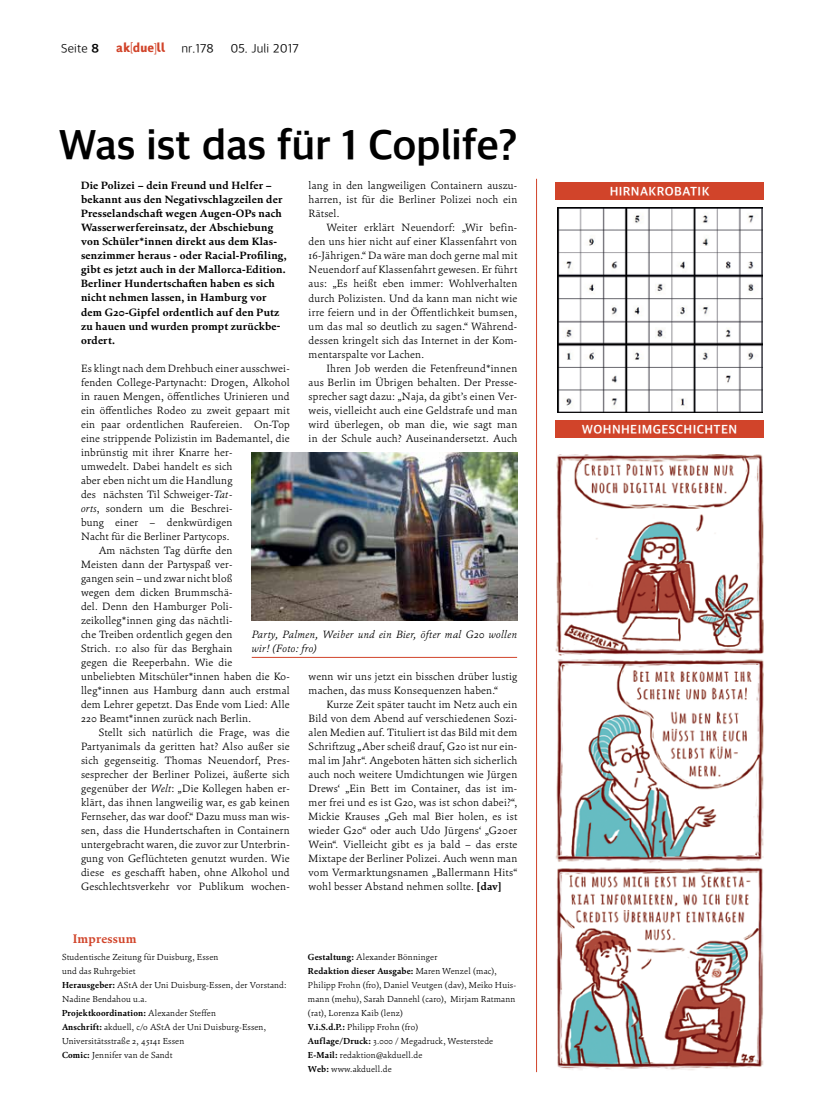
<style>
.page{position:relative;width:826px;height:1110px;background:#fff}
.page>*{position:absolute;margin:0;border:0;box-sizing:border-box;transform-origin:0 0}
.t1{font:700 42.5px "Akduell Apple SD Gothic Neo";letter-spacing:-.01em;color:#000}
.t2{font:700 12.5px "Akduell Apple SD Gothic Neo";letter-spacing:.03em;color:#fff}
.t3{font:300 12.5px "Akduell Apple SD Gothic Neo";letter-spacing:.01em;color:#000}
.t4{font:12.5px "Akduell 03";letter-spacing:.02em;color:#d1442a}
.t5{font:700 12.5px "Cala";letter-spacing:.02em;color:#d1442a}
.t6{font:300 10.62px/14px "Cala";letter-spacing:.015em;color:#000;text-align:justify}
.t7{font:700 10.62px/14px "Cala";letter-spacing:.015em;color:#000}
.t8{font:italic 300 10.62px/14px "Cala";letter-spacing:.025em;color:#000}
.t9{font:300 8.75px/14px "Cala";letter-spacing:.02em;color:#000}
.s1{font-weight:700}
.s2{font-style:italic}
</style>
<div class="page">
<hr style="left:536px;top:179px;width:1px;height:892px;background:#d1442a">
<img style="left:252px;top:452px;width:265px;height:168px">
<hr style="left:252px;top:657px;width:265px;height:1px;background:#d1442a">
<img style="left:557px;top:207px;width:205px;height:205px">
<div style="left:555px;top:182px;width:209px;height:18px;background:#d1442a"></div>
<div style="left:555px;top:420px;width:209px;height:18px;background:#d1442a"></div>
<img style="left:555px;top:454px;width:209px;height:616px">
<p class="t3" style="left:61px;top:40px;width:39px">Seite <span class="s1">8</span></p>
<p class="t4" style="left:116px;top:42px;width:51px">ak[due]ll</p>
<p class="t3" style="left:181px;top:40px;width:34px">nr.178</p>
<p class="t3" style="left:230px;top:40px;width:70px">05. Juli 2017</p>
<h1 class="t1" style="left:58px;top:116px;width:460px">Was ist das für 1 Coplife?</h1>
<p class="t6" style="left:308px;top:179px;width:210px">lang in den langweiligen Containern auszu&shy;harren, ist für die Berliner Polizei noch ein Rätsel.</p>
<p class="t6" style="left:308px;top:221px;width:210px;text-indent:18px">Weiter erklärt Neuendorf: „Wir befin&shy;den uns hier nicht auf einer Klassenfahrt von 16-Jährigen.“ Da wäre man doch gerne mal mit Neuendorf auf Klassenfahrt gewesen. Er führt aus: „Es heißt eben immer: Wohlverhalten durch Polizisten. Und da kann man nicht wie irre feiern und in der Öffentlichkeit bumsen, um das mal so deutlich zu sagen.“ Während&shy;dessen kringelt sich das Internet in der Kom&shy;mentarspalte vor Lachen.</p>
<p class="t6" style="left:308px;top:361px;width:210px;text-indent:18px">Ihren Job werden die Fetenfreund*innen aus Berlin im Übrigen behalten. Der Presse&shy;sprecher sagt dazu: „Naja, da gibt’s einen Ver&shy;weis, vielleicht auch eine Geldstrafe und man wird überlegen, ob man die, wie sagt man in der Schule auch? Auseinandersetzt. Auch</p>
<p class="t7" style="left:81px;top:179px;width:207px">Die Polizei – dein Freund und Helfer – bekannt aus den Negativschlagzeilen der Presselandschaft wegen Augen-OPs nach Wasserwerfereinsatz, der Abschiebung von Schüler*innen direkt aus dem Klas&shy;senzimmer heraus - oder Racial-Profiling, gibt es jetzt auch in der Mallorca-Edition.<br>Berliner Hundertschaften haben es sich nicht nehmen lassen, in Hamburg vor dem G20-Gipfel ordentlich auf den Putz zu hauen und wurden prompt zurückbe&shy;ordert.</p>
<p class="t6" style="left:81px;top:361px;width:210px">Es klingt nach dem Drehbuch einer ausschwei-</p>
<p class="t6" style="left:81px;top:375px;width:210px">fenden College-Partynacht: Drogen, Alkohol</p>
<p class="t6" style="left:81px;top:389px;width:210px">in rauen Mengen, öffentliches Urinieren und</p>
<p class="t6" style="left:81px;top:403px;width:210px">ein öffentliches Rodeo zu zweit gepaart mit</p>
<p class="t6" style="left:81px;top:417px;width:210px">ein paar ordentlichen Raufereien. On-Top</p>
<p class="t6" style="left:81px;top:431px;width:210px">eine strippende Polizistin im Bademantel, die</p>
<p class="t6" style="left:81px;top:445px;width:153px">inbrünstig mit ihrer Knarre her-</p>
<p class="t6" style="left:81px;top:459px;width:153px">umwedelt. Dabei handelt es sich</p>
<p class="t6" style="left:81px;top:473px;width:153px">aber eben nicht um die Handlung</p>
<p class="t6" style="left:81px;top:487px;width:153px">des nächsten Til Schweiger-<span class="s2">Tat-</span></p>
<p class="t6" style="left:81px;top:501px;width:153px"><span class="s2">orts</span>, sondern um die Beschrei-</p>
<p class="t6" style="left:81px;top:515px;width:153px">bung einer – denkwürdigen</p>
<p class="t6" style="left:81px;top:529px;width:150px">Nacht für die Berliner Partycops.</p>
<p class="t6" style="left:99px;top:543px;width:135px">Am nächsten Tag dürfte den</p>
<p class="t6" style="left:81px;top:557px;width:153px">Meisten dann der Partyspaß ver-</p>
<p class="t6" style="left:81px;top:571px;width:153px">gangen sein – und zwar nicht bloß</p>
<p class="t6" style="left:81px;top:585px;width:153px">wegen dem dicken Brummschä-</p>
<p class="t6" style="left:81px;top:599px;width:153px">del. Denn den Hamburger Poli-</p>
<p class="t6" style="left:81px;top:613px;width:153px">zeikolleg*innen ging das nächtli-</p>
<p class="t6" style="left:81px;top:627px;width:153px">che Treiben ordentlich gegen den</p>
<p class="t6" style="left:81px;top:641px;width:153px">Strich. 1:0 also für das Berghain</p>
<p class="t6" style="left:81px;top:655px;width:153px">gegen die Reeperbahn. Wie die</p>
<p class="t6" style="left:81px;top:669px;width:210px">unbeliebten Mitschüler*innen haben die Ko-</p>
<p class="t6" style="left:81px;top:683px;width:210px">lleg*innen aus Hamburg dann auch erstmal</p>
<p class="t6" style="left:81px;top:697px;width:210px">dem Lehrer gepetzt. Das Ende vom Lied: Alle</p>
<p class="t6" style="left:81px;top:711px;width:171px">220 Beamt*innen zurück nach Berlin.</p>
<p class="t6" style="left:99px;top:725px;width:192px">Stellt sich natürlich die Frage, was die</p>
<p class="t6" style="left:81px;top:739px;width:210px">Partyanimals da geritten hat? Also außer sie</p>
<p class="t6" style="left:81px;top:753px;width:210px">sich gegenseitig. Thomas Neuendorf, Pres-</p>
<p class="t6" style="left:81px;top:767px;width:210px">sesprecher der Berliner Polizei, äußerte sich</p>
<p class="t6" style="left:81px;top:781px;width:210px">gegenüber der <span class="s2">Welt</span>: „Die Kollegen haben er-</p>
<p class="t6" style="left:81px;top:795px;width:210px">klärt, das ihnen langweilig war, es gab keinen</p>
<p class="t6" style="left:81px;top:809px;width:210px">Fernseher, das war doof.“ Dazu muss man wis-</p>
<p class="t6" style="left:81px;top:823px;width:210px">sen, dass die Hundertschaften in Containern</p>
<p class="t6" style="left:81px;top:837px;width:210px">untergebracht waren, die zuvor zur Unterbrin-</p>
<p class="t6" style="left:81px;top:851px;width:210px">gung von Geflüchteten genutzt wurden. Wie</p>
<p class="t6" style="left:81px;top:865px;width:210px">diese es geschafft haben, ohne Alkohol und</p>
<p class="t6" style="left:81px;top:879px;width:210px">Geschlechtsverkehr vor Publikum wochen-</p>
<p class="t8" style="left:252px;top:627px;width:267px">Party, Palmen, Weiber und ein Bier, öfter mal G20 wollen wir! (Foto: fro)</p>
<p class="t6" style="left:308px;top:669px;width:210px">wenn wir uns jetzt ein bisschen drüber lustig machen, das muss Konsequenzen haben.“</p>
<p class="t6" style="left:308px;top:697px;width:210px;text-indent:18px">Kurze Zeit später taucht im Netz auch ein Bild von dem Abend auf verschiedenen Sozi&shy;alen Medien auf. Tituliert ist das Bild mit dem Schriftzug „Aber scheiß drauf, G20 ist nur ein&shy;mal im Jahr“. Angeboten hätten sich sicherlich auch noch weitere Umdichtungen wie Jürgen Drews‘ „Ein Bett im Container, das ist im&shy;mer frei und es ist G20, was ist schon dabei?“, Mickie Krauses „Geh mal Bier holen, es ist wieder G20“ oder auch Udo Jürgens‘ „G20er Wein“. Vielleicht gibt es ja bald – das erste Mixtape der Berliner Polizei. Auch wenn man vom Vermarktungsnamen „Ballermann Hits“ wohl besser Abstand nehmen sollte. <span class="s1">[dav]</span></p>
<p class="t5" style="left:73px;top:930px;width:65px">Impressum</p>
<p class="t9" style="left:62px;top:949px;width:226px">Studentische Zeitung für Duisburg, Essen<br>und das Ruhrgebiet<br><span class="s1">Herausgeber:</span> AStA der Uni Duisburg-Essen, der Vorstand:<br>Nadine Bendahou u.a.<br><span class="s1">Projektkoordination:</span> Alexander Steffen<br><span class="s1">Anschrift:</span> akduell, c/o AStA der Uni Duisburg-Essen, Universitätsstraße 2, 45141 Essen<br><span class="s1">Comic:</span> Jennifer van de Sandt</p>
<p class="t9" style="left:308px;top:949px;width:210px"><span class="s1">Gestaltung:</span> Alexander Bönninger<br><span class="s1">Redaktion dieser Ausgabe:</span> Maren Wenzel (mac), Philipp Frohn (fro), Daniel Veutgen (dav), Meiko Huis&shy;mann (mehu), Sarah Dannehl (caro), Mirjam Ratmann (rat), Lorenza Kaib (lenz)<br><span class="s1">V.i.S.d.P.:</span> Philipp Frohn (fro)<br><span class="s1">Auflage/Druck:</span> 3.000 / Megadruck, Westerstede <span class="s1">E-Mail:</span> redaktion@akduell.de<br><span class="s1">Web:</span> www.akduell.de</p>
<p class="t2" style="left:609px;top:183px;width:101px">HIRNAKROBATIK</p>
<p class="t2" style="left:582px;top:420px;width:157px">WOHNHEIMGESCHICHTEN</p>
</div>
